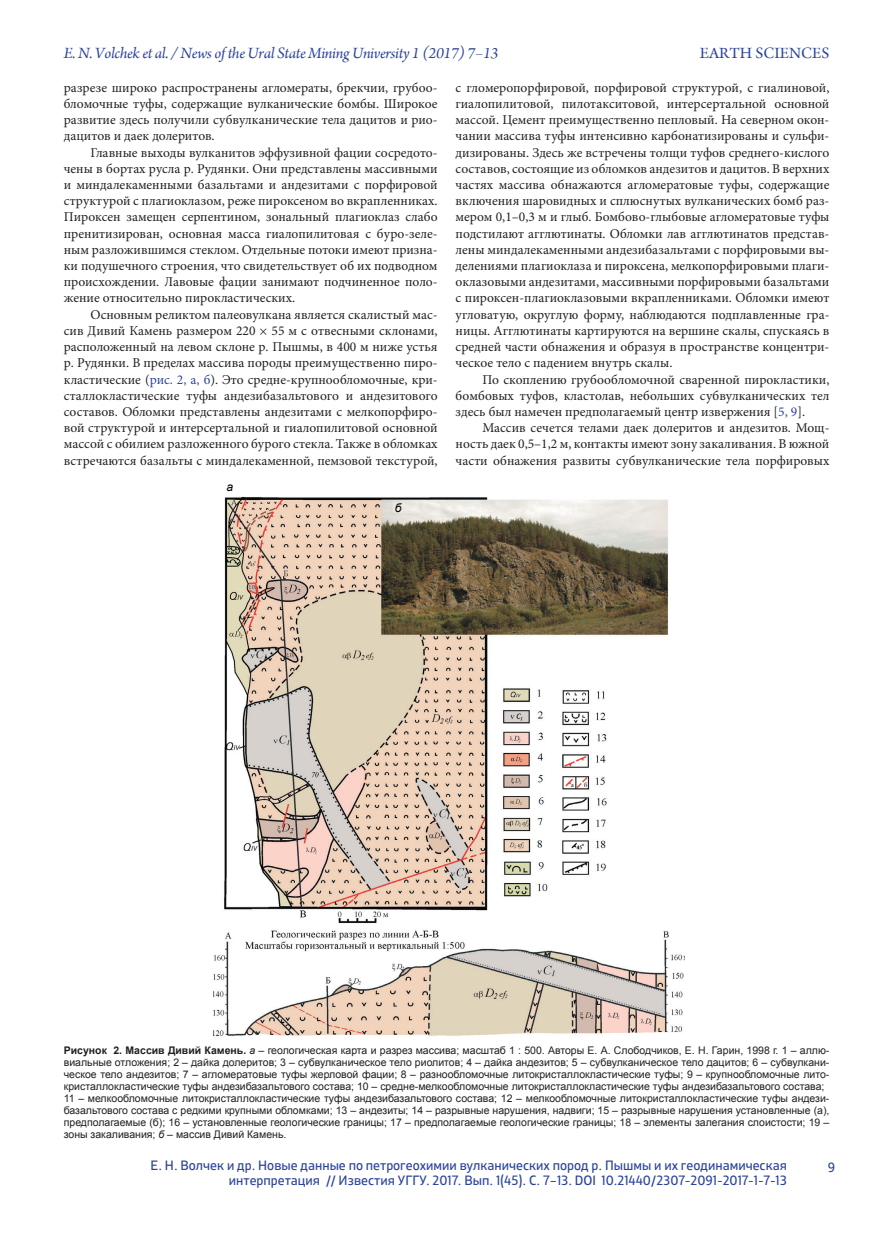
<style>
.page{position:relative;width:872px;height:1234px;background:#fff}
.page>*{position:absolute;margin:0;border:0;box-sizing:border-box;transform-origin:0 0}
.t1{font:italic 16.5px "Arno Pro";letter-spacing:-.02em;color:#2c449c}
.t2{font:16.5px "Arno Pro";color:#2c449c}
.t3{font:13.5px/16.2px "Minion Pro";color:#231f20;text-align:justify}
.t4{font:13.5px/15px "XXII Centar";color:#2c449c;text-align:right}
.t5{font:italic 12px "Arial";color:#000001}
.t6{font:10.5px/12px "Arial";color:#231f20}
.s1{color:#2c449c}
.s2{font-weight:700}
.s3{font-style:italic}
</style>
<div class="page">
<img style="left:214px;top:496px;width:471px;height:541px">
<p class="t1" style="left:64px;top:44px;width:436px">E. N. Volchek et al. / News of the Ural State Mining University 1 (2017) 7–13</p>
<p class="t2" style="left:700px;top:44px;width:131px">EARTH SCIENCES</p>
<p class="t3" style="left:64px;top:79px;width:375px">разрезе широко распространены агломераты, брекчии, грубоо&shy;бломочные туфы, содержащие вулканические бомбы. Широкое развитие здесь получили субвулканические тела дацитов и рио&shy;дацитов и даек долеритов.</p>
<p class="t3" style="left:64px;top:144px;width:375px;text-indent:27px">Главные выходы вулканитов эффузивной фации сосредото&shy;чены в бортах русла р. Рудянки. Они представлены массивными и миндалекаменными базальтами и андезитами с порфировой структурой с плагиоклазом, реже пироксеном во вкрапленниках.<br>Пироксен замещен серпентином, зональный плагиоклаз слабо пренитизирован, основная масса гиалопилитовая с буро-зеле&shy;ным разложившимся стеклом. Отдельные потоки имеют призна&shy;ки подушечного строения, что свидетельствует об их подводном происхождении. Лавовые фации занимают подчиненное поло&shy;жение относительно пирокластических.</p>
<p class="t3" style="left:64px;top:306px;width:375px;text-indent:27px">Основным реликтом палеовулкана является скалистый мас&shy;сив Дивий Камень размером 220 × 55 м с отвесными склонами, расположенный на левом склоне р. Пышмы, в 400 м ниже устья р. Рудянки. В пределах массива породы преимущественно пиро&shy;кластические (<span class="s1">рис. 2, а, б</span>). Это средне-крупнообломочные, кри&shy;сталлокластические туфы андезибазальтового и андезитового составов. Обломки представлены андезитами с мелкопорфиро&shy;вой структурой и интерсертальной и гиалопилитовой основной массой с обилием разложенного бурого стекла. Также в обломках встречаются базальты с миндалекаменной, пемзовой текстурой,</p>
<p class="t5" style="left:226px;top:478px;width:8px">а</p>
<p class="t5" style="left:395px;top:500px;width:8px">б</p>
<p class="t3" style="left:455px;top:79px;width:375px">с гломеропорфировой, порфировой структурой, с гиалиновой, гиалопилитовой, пилотакситовой, интерсертальной основной массой. Цемент преимущественно пепловый. На северном окон&shy;чании массива туфы интенсивно карбонатизированы и сульфи&shy;дизированы. Здесь же встречены толщи туфов среднего-кислого составов, состоящие из обломков андезитов и дацитов. В верхних частях массива обнажаются агломератовые туфы, содержащие включения шаровидных и сплюснутых вулканических бомб раз&shy;мером 0,1–0,3 м и глыб. Бомбово-глыбовые агломератовые туфы подстилают агглютинаты. Обломки лав агглютинатов представ&shy;лены миндалекаменными андезибазальтами с порфировыми вы&shy;делениями плагиоклаза и пироксена, мелкопорфировыми плаги&shy;оклазовыми андезитами, массивными порфировыми базальтами с пироксен-плагиоклазовыми вкрапленниками. Обломки имеют угловатую, округлую форму, наблюдаются подплавленные гра&shy;ницы. Агглютинаты картируются на вершине скалы, спускаясь в средней части обнажения и образуя в пространстве концентри&shy;ческое тело с падением внутрь скалы.</p>
<p class="t3" style="left:455px;top:371px;width:375px;text-indent:27px">По скоплению грубообломочной сваренной пирокластики, бомбовых туфов, кластолав, небольших субвулканических тел здесь был намечен предполагаемый центр извержения [<span class="s1">5, 9</span>].</p>
<p class="t3" style="left:455px;top:420px;width:375px;text-indent:27px">Массив сечется телами даек долеритов и андезитов. Мощ&shy;ность даек 0,5–1,2 м, контакты имеют зону закаливания. В южной части обнажения развиты субвулканические тела порфировых</p>
<p class="t6" style="left:64px;top:1044px;width:767px"><span class="s2">Рисунок 2. Массив Дивий Камень.</span> <span class="s3">а</span> – геологическая карта и разрез массива; масштаб 1 : 500. Авторы Е. А. Слободчиков, Е. Н. Гарин, 1998 г. 1 – аллю&shy;виальные отложения; 2 – дайка долеритов; 3 – субвулканическое тело риолитов; 4 – дайка андезитов; 5 – субвулканическое тело дацитов; 6 – субвулкани&shy;ческое тело андезитов; 7 – агломератовые туфы жерловой фации; 8 – разнообломочные литокристаллокластические туфы; 9 – крупнообломочные лито&shy;кристаллокластические туфы андезибазальтового состава; 10 – средне-мелкообломочные литокристаллокластические туфы андезибазальтового состава; 11 – мелкообломочные литокристаллокластические туфы андезибазальтового состава; 12 – мелкообломочные литокристаллокластические туфы андези&shy;базальтового состава с редкими крупными обломками; 13 – андезиты; 14 – разрывные нарушения, надвиги; 15 – разрывные нарушения установленные (а), предполагаемые (б); 16 – установленные геологические границы; 17 – предполагаемые геологические границы; 18 – элементы залегания слоистости; 19 – зоны закаливания; <span class="s3">б</span> – массив Дивий Камень.</p>
<p class="t4" style="left:151px;top:1157px;width:638px">Е. Н. Волчек и др. Новые данные по петрогеохимии вулканических пород р. Пышмы и их геодинамическая интерпретация // Известия УГГУ. 2017. Вып. 1(45). С. 7–13. DOI 10.21440/2307-2091-2017-1-7-13</p>
<p class="t4" style="left:828px;top:1159px;width:9px">9</p>
</div>
